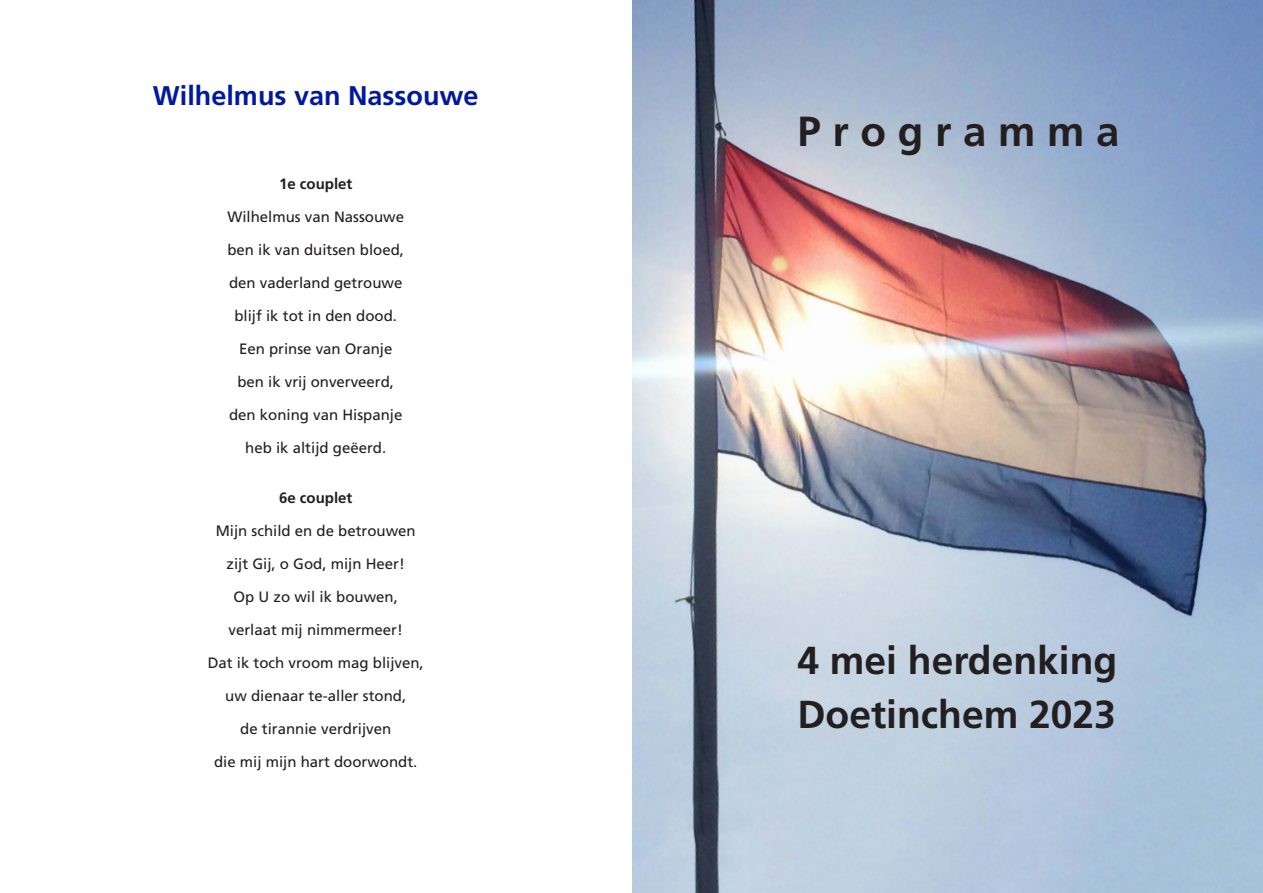
<style>
.page{position:relative;width:1263px;height:893px;background:#fff}
.page>*{position:absolute;margin:0;border:0;box-sizing:border-box;transform-origin:0 0}
.t1{font:700 42px "Frutiger LT Std";color:#231f20}
.t2{font:700 39px "Frutiger LT Std";color:#231f20}
.t3{font:700 27px "Frutiger LT Std";color:#00199f}
.t4{font:15px "Frutiger LT Std";color:#231f20}
.t5{font:700 15px "Frutiger LT Std";color:#231f20}
</style>
<div class="page">
<img style="left:632px;top:0;width:631px;height:893px">
<p class="t3" style="left:153px;top:80px;width:327px">Wilhelmus van Nassouwe</p>
<p class="t5" style="left:279px;top:175px;width:75px">1e couplet</p>
<p class="t4" style="left:227px;top:208px;width:178px">Wilhelmus van Nassouwe</p>
<p class="t4" style="left:227px;top:241px;width:178px">ben ik van duitsen bloed,</p>
<p class="t4" style="left:229px;top:274px;width:175px">den vaderland getrouwe</p>
<p class="t4" style="left:234px;top:307px;width:164px">blijf ik tot in den dood.</p>
<p class="t4" style="left:239px;top:340px;width:155px">Een prinse van Oranje</p>
<p class="t4" style="left:237px;top:373px;width:158px">ben ik vrij onverveerd,</p>
<p class="t4" style="left:229px;top:406px;width:175px">den koning van Hispanje</p>
<p class="t4" style="left:245px;top:439px;width:142px">heb ik altijd geëerd.</p>
<p class="t5" style="left:279px;top:489px;width:75px">6e couplet</p>
<p class="t4" style="left:216px;top:522px;width:202px">Mijn schild en de betrouwen</p>
<p class="t4" style="left:227px;top:555px;width:180px">zijt Gij, o God, mijn Heer!</p>
<p class="t4" style="left:234px;top:588px;width:166px">Op U zo wil ik bouwen,</p>
<p class="t4" style="left:229px;top:621px;width:176px">verlaat mij nimmermeer!</p>
<p class="t4" style="left:208px;top:654px;width:217px">Dat ik toch vroom mag blijven,</p>
<p class="t4" style="left:225px;top:687px;width:182px">uw dienaar te-aller stond,</p>
<p class="t4" style="left:240px;top:720px;width:152px">de tirannie verdrijven</p>
<p class="t4" style="left:214px;top:753px;width:205px">die mij mijn hart doorwondt.</p>
<p class="t1" style="left:797px;top:107px;width:324px">P r o g r a m m a</p>
<p class="t2" style="left:797px;top:638px;width:322px">4 mei herdenking</p>
<p class="t2" style="left:797px;top:692px;width:320px">Doetinchem 2023</p>
</div>
